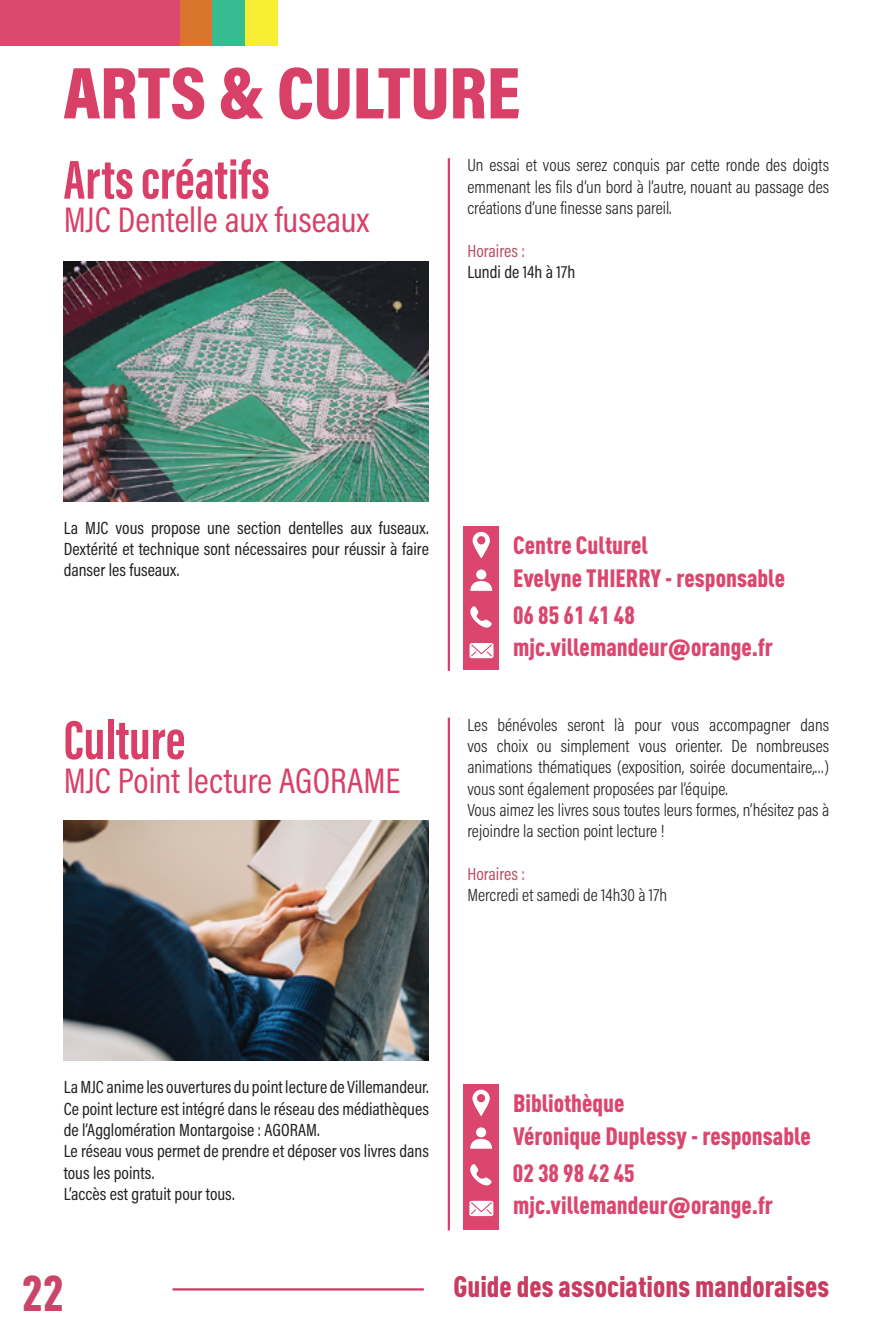
<style>
.page{position:relative;width:893px;height:1340px;background:#fff}
.page>*{position:absolute;margin:0;border:0;box-sizing:border-box;transform-origin:0 0}
.t1{font:74.25px "Acumin Variable Concept";color:#d94068}
.t2{font:700 56.25px "Acumin Pro Extra Cond";color:#d93f68}
.t3{font:900 condensed 49.5px "DIN Pro";color:#ca4568}
.t4{font:36px "Acumin Pro Cond";color:#d93f68}
.t5{font:900 condensed 29.25px "DIN Pro";color:#c93b60}
.t6{font:900 condensed 24.75px "DIN Pro";color:#db466f}
.t7{font:300 17.78px/21.4px "Acumin Pro Cond";color:#231f20;text-align:justify}
.t8{font:17.78px/21.4px "Acumin Pro Cond";color:#231f20}
.t9{font:17.78px "Acumin Pro Cond";color:#b84e64}
.s1{font-family:"Acumin Pro";font-stretch:normal}
</style>
<div class="page">
<hr style="left:173px;top:1288px;width:251px;height:2px;background:#cb3c61">
<div style="left:0;top:0;width:180px;height:46px;background:#db496f"></div>
<div style="left:180px;top:0;width:33px;height:46px;background:#da752e"></div>
<div style="left:213px;top:0;width:32px;height:46px;background:#37bc92"></div>
<div style="left:245px;top:0;width:32px;height:46px;background:#f7ee32"></div>
<hr style="left:448px;top:158px;width:2px;height:513px;background:#d93f68">
<hr style="left:448px;top:717px;width:2px;height:513px;background:#d93f68">
<img style="left:64px;top:261px;width:365px;height:240px">
<img style="left:64px;top:820px;width:365px;height:240px">
<div style="left:464px;top:526px;width:35px;height:143px;background:#db466f"></div>
<svg style="left:470px;top:606px;width:22px;height:22px"></svg>
<svg style="left:470px;top:581px;width:22px;height:10px"></svg>
<div style="left:476px;top:569px;width:10px;height:10px;background:#fff;border-radius:50%"></div>
<svg style="left:470px;top:643px;width:23px;height:15px"></svg>
<svg style="left:473px;top:532px;width:17px;height:26px"></svg>
<div style="left:464px;top:1083px;width:35px;height:146px;background:#db466f"></div>
<svg style="left:470px;top:1164px;width:22px;height:22px"></svg>
<svg style="left:470px;top:1138px;width:22px;height:10px"></svg>
<div style="left:476px;top:1127px;width:10px;height:10px;background:#fff;border-radius:50%"></div>
<svg style="left:469px;top:1200px;width:24px;height:16px"></svg>
<svg style="left:472px;top:1089px;width:18px;height:27px"></svg>
<p class="t1" style="left:64px;top:42px;width:458px">ARTS &amp; CULTURE</p>
<p class="t2" style="left:64px;top:145px;width:208px">Arts créatifs</p>
<p class="t4" style="left:64px;top:197px;width:307px">MJC Dentelle aux fuseaux</p>
<p class="t7" style="left:467px;top:154px;width:363px">Un essai et vous serez conquis par cette ronde des doigts emmenant les fils d’un bord à l’autre, nouant au passage des créations d’une finesse sans pareil.</p>
<p class="t9" style="left:467px;top:239px;width:59px">Horaires :</p>
<p class="t8" style="left:467px;top:261px;width:109px">Lundi de 14h à 17h</p>
<p class="t8" style="left:64px;top:516px;width:367px;text-align:justify">La MJC vous propose une section dentelles aux fuseaux.<br>Dextérité et technique sont nécessaires pour réussir à faire danser les fuseaux.</p>
<p class="t2" style="left:64px;top:705px;width:123px">Culture</p>
<p class="t4" style="left:64px;top:757px;width:338px">MJC Point lecture AGORAME</p>
<p class="t6" style="left:513px;top:526px;width:136px">Centre Culturel</p>
<p class="t6" style="left:513px;top:559px;width:273px">Evelyne THIERRY - responsable</p>
<p class="t6" style="left:513px;top:596px;width:123px">06 85 61 41 48</p>
<p class="t6" style="left:513px;top:628px;width:261px">mjc.villemandeur<span class="s1">@</span>orange.fr</p>
<p class="t7" style="left:467px;top:713px;width:363px">Les bénévoles seront là pour vous accompagner dans vos choix ou simplement vous orienter. De nombreuses animations thématiques (exposition, soirée documentaire,…) vous sont également proposées par l’équipe.</p>
<p class="t7" style="left:467px;top:799px;width:363px">Vous aimez les livres sous toutes leurs formes, n’hésitez pas à rejoindre la section point lecture !</p>
<p class="t9" style="left:467px;top:862px;width:59px">Horaires :</p>
<p class="t7" style="left:467px;top:884px;width:201px">Mercredi et samedi de 14h30 à 17h</p>
<p class="t8" style="left:64px;top:1076px;width:367px">La MJC anime les ouvertures du point lecture de Villemandeur.</p>
<p class="t8" style="left:64px;top:1097px;width:367px">Ce point lecture est intégré dans le réseau des médiathèques de l’Agglomération Montargoise : AGORAM.</p>
<p class="t8" style="left:64px;top:1140px;width:367px">Le réseau vous permet de prendre et déposer vos livres dans tous les points.</p>
<p class="t8" style="left:64px;top:1182px;width:173px">L’accès est gratuit pour tous.</p>
<h3 class="t3" style="left:22px;top:1255px;width:43px">22</h3>
<p class="t6" style="left:513px;top:1084px;width:113px">Bibliothèque</p>
<p class="t6" style="left:513px;top:1116px;width:299px">Véronique Duplessy - responsable</p>
<p class="t6" style="left:513px;top:1153px;width:123px">02 38 98 42 45</p>
<p class="t6" style="left:513px;top:1186px;width:261px">mjc.villemandeur<span class="s1">@</span>orange.fr</p>
<h3 class="t5" style="left:453px;top:1263px;width:377px">Guide des associations mandoraises</h3>
</div>
